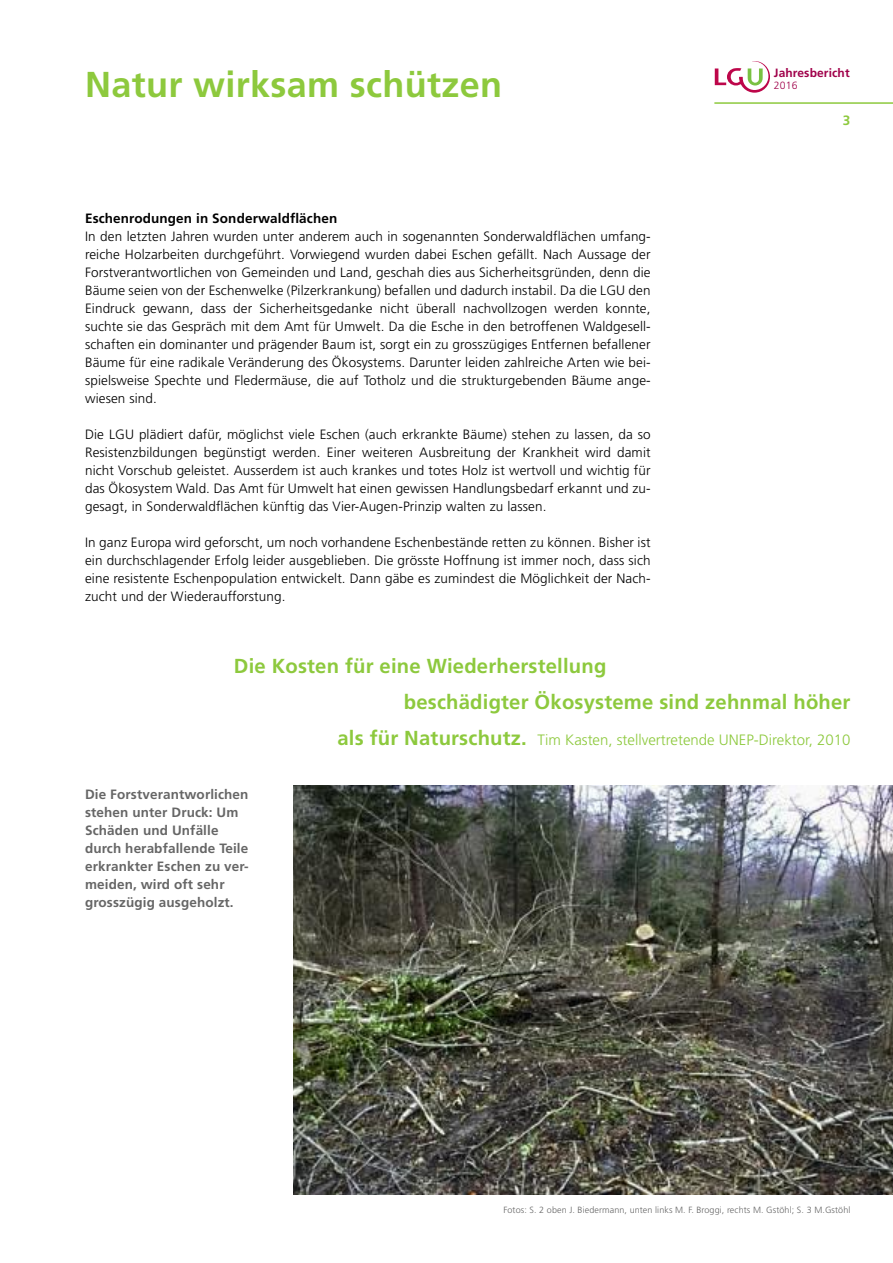
<style>
.page{position:relative;width:893px;height:1263px;background:#fff}
.page>*{position:absolute;margin:0;border:0;box-sizing:border-box;transform-origin:0 0}
.t1{font:700 36px "Frutiger";letter-spacing:.01em;color:#8dc93d}
.t2{font:700 20.25px/36px "Frutiger";letter-spacing:.01em;color:#8dc93d}
.t3{font:300 15px "Frutiger";color:#8dc93d}
.t4{font:300 13.5px/18px "Frutiger";letter-spacing:.01em;color:#000;text-align:justify}
.t5{font:700 13.5px/18px "Frutiger";letter-spacing:.01em;color:#666}
.t6{font:700 13.5px "Frutiger";letter-spacing:.01em;color:#000}
.t7{font:700 13.5px "Frutiger";color:#8dc93d}
.t8{font:700 12px "Frutiger";letter-spacing:.01em;color:#a0004a}
.t9{font:300 10.5px "Frutiger";color:#a0004a}
.t10{font:300 9px "Frutiger";letter-spacing:.01em;color:#666}
.s1{font-weight:700;font-size:20.25px}
</style>
<div class="page">
<hr style="left:714px;top:102px;width:179px;height:2px;background:#8dc93d">
<svg style="left:715px;top:61px;width:55px;height:32px"></svg>
<img style="left:293px;top:785px;width:600px;height:410px">
<h1 class="t1" style="left:85px;top:70px;width:419px">Natur wirksam schützen</h1>
<p class="t6" style="left:85px;top:213px;width:254px">Eschenrodungen in Sonderwaldflächen</p>
<p class="t4" style="left:85px;top:228px;width:567px">In den letzten Jahren wurden unter anderem auch in sogenannten Sonderwaldflächen umfang&shy;reiche Holzarbeiten durchgeführt. Vorwiegend wurden dabei Eschen gefällt. Nach Aussage der Forstverantwortlichen von Gemeinden und Land, geschah dies aus Sicherheitsgründen, denn die Bäume seien von der Eschenwelke (Pilzerkrankung) befallen und dadurch instabil. Da die LGU den Eindruck gewann, dass der Sicherheitsgedanke nicht überall nachvollzogen werden konnte, suchte sie das Gespräch mit dem Amt für Umwelt. Da die Esche in den betroffenen Waldgesell&shy;schaften ein dominanter und prägender Baum ist, sorgt ein zu grosszügiges Entfernen befallener Bäume für eine radikale Veränderung des Ökosystems. Darunter leiden zahlreiche Arten wie bei&shy;spielsweise Spechte und Fledermäuse, die auf Totholz und die strukturgebenden Bäume ange&shy;wiesen sind.</p>
<p class="t4" style="left:85px;top:426px;width:567px">Die LGU plädiert dafür, möglichst viele Eschen (auch erkrankte Bäume) stehen zu lassen, da so Resistenzbildungen begünstigt werden. Einer weiteren Ausbreitung der Krankheit wird damit nicht Vorschub geleistet. Ausserdem ist auch krankes und totes Holz ist wertvoll und wichtig für das Ökosystem Wald. Das Amt für Umwelt hat einen gewissen Handlungsbedarf erkannt und zu&shy;gesagt, in Sonderwaldflächen künftig das Vier-Augen-Prinzip walten zu lassen.</p>
<p class="t4" style="left:85px;top:534px;width:567px">In ganz Europa wird geforscht, um noch vorhandene Eschenbestände retten zu können. Bisher ist ein durchschlagender Erfolg leider ausgeblieben. Die grösste Hoffnung ist immer noch, dass sich eine resistente Eschenpopulation entwickelt. Dann gäbe es zumindest die Möglichkeit der Nach&shy;zucht und der Wiederaufforstung.</p>
<p class="t8" style="left:774px;top:68px;width:77px">Jahresbericht</p>
<p class="t9" style="left:774px;top:81px;width:25px">2016</p>
<p class="t7" style="left:843px;top:115px;width:9px">3</p>
<h2 class="t2" style="left:404px;top:649px;width:448px;text-indent:-170px">Die Kosten für eine Wiederherstellung<br>beschädigter Ökosysteme sind zehnmal höher</h2>
<p class="t3" style="left:338px;top:734px;width:514px"><span class="s1">als für Naturschutz.</span> Tim Kasten, stellvertretende UNEP-Direktor, 2010</p>
<p class="t5" style="left:85px;top:786px;width:165px">Die Forstverantworlichen stehen unter Druck: Um<br>Schäden und Unfälle durch herabfallende Teile erkrankter Eschen zu ver&shy;meiden, wird oft sehr grosszügig ausgeholzt.</p>
<p class="t10" style="left:503px;top:1206px;width:348px">Fotos: S. 2 oben J. Biedermann, unten links M. F. Broggi, rechts M. Gstöhl; S. 3 M.Gstöhl</p>
</div>
